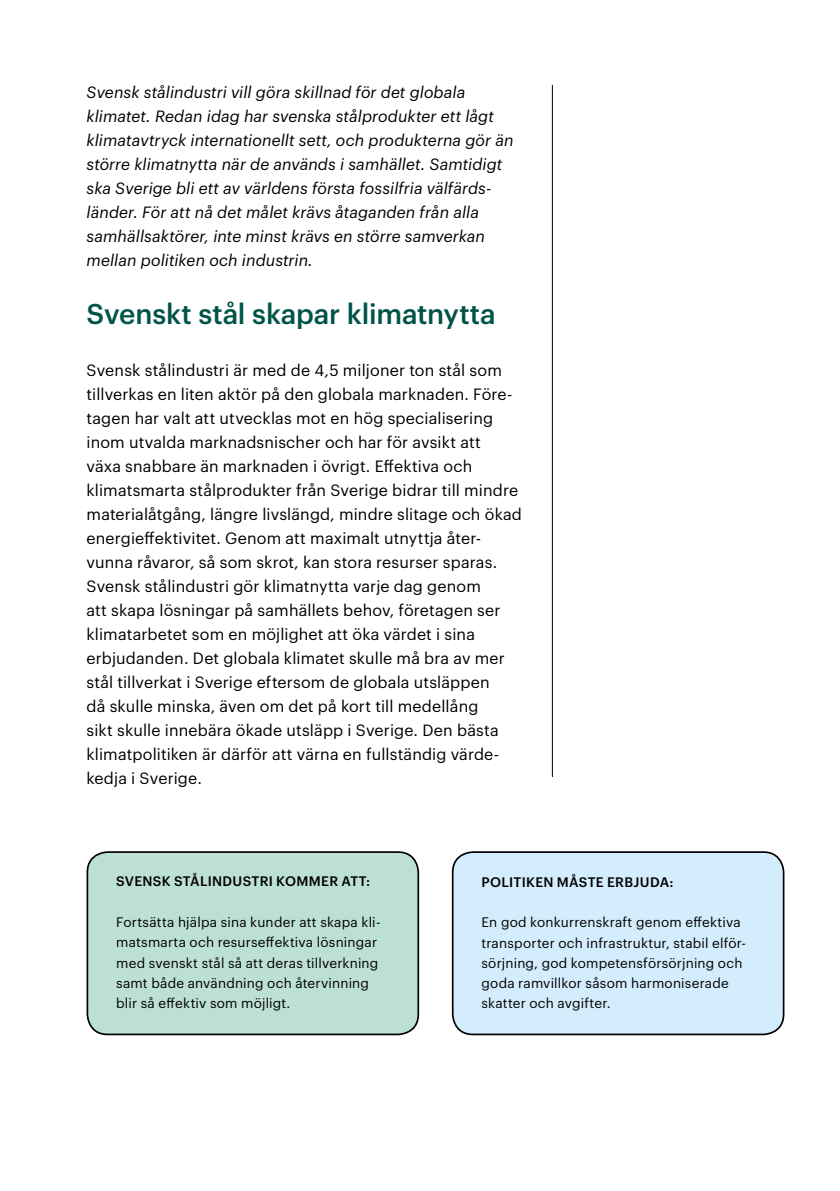
<style>
.page{position:relative;width:840px;height:1191px;background:#fff}
.page>*{position:absolute;margin:0;border:0;box-sizing:border-box;transform-origin:0 0}
.t1{font:500 28px "Graphik LG";color:#005447}
.t2{font:16px/24px "Graphik LG";letter-spacing:.01em;color:#000}
.t3{font:italic 16px/24px "Graphik LG";letter-spacing:.005em;color:#000}
.t4{font:13.6px/20.2px "Graphik LG";letter-spacing:.015em;color:#000}
.t5{font:500 13.6px "Graphik LG";letter-spacing:.02em;color:#000}
</style>
<div class="page">
<div style="left:452px;top:852px;width:331px;height:182px;background:#d4edfc;border-radius:20px"></div>
<div style="left:451px;top:851px;width:333px;height:184px;border:2px solid #000;border-radius:20px"></div>
<hr style="left:551px;top:85px;width:1px;height:692px;background:#000">
<div style="left:87px;top:852px;width:331px;height:182px;background:#bde0d5;border-radius:20px"></div>
<div style="left:86px;top:851px;width:333px;height:184px;border:2px solid #000;border-radius:20px"></div>
<p class="t3" style="left:86px;top:79px;width:428px">Svensk stålindustri vill göra skillnad för det globala klimatet. Redan idag har svenska stålprodukter ett lågt klimatavtryck internationellt sett, och produkterna gör än större klimatnytta när de används i samhället. Samtidigt ska Sverige bli ett av världens första fossilfria välfärds&shy;länder. För att nå det målet krävs åtaganden från alla samhällsaktörer, inte minst krävs en större samverkan mellan politiken och industrin.</p>
<h1 class="t1" style="left:86px;top:292px;width:410px">SVENSKT STÅL SKAPAR KLIMATNYTTA</h1>
<p class="t2" style="left:86px;top:357px;width:436px">Svensk stålindustri är med de 4,5 miljoner ton stål som tillverkas en liten aktör på den globala marknaden. Före&shy;tagen har valt att utvecklas mot en hög specialisering inom utvalda marknadsnischer och har för avsikt att<br>växa snabbare än marknaden i övrigt. Effektiva och klimatsmarta stålprodukter från Sverige bidrar till mindre materialåtgång, längre livslängd, mindre slitage och ökad energieffektivitet. Genom att maximalt utnyttja åter&shy;vunna råvaror, så som skrot, kan stora resurser sparas.<br>Svensk stålindustri gör klimatnytta varje dag genom<br>att skapa lösningar på samhällets behov, företagen ser klimatarbetet som en möjlighet att öka värdet i sina erbjudanden. Det globala klimatet skulle må bra av mer stål tillverkat i Sverige eftersom de globala utsläppen<br>då skulle minska, även om det på kort till medellång<br>sikt skulle innebära ökade utsläpp i Sverige. Den bästa klimatpolitiken är därför att värna en fullständig värde&shy;kedja i Sverige.</p>
<p class="t5" style="left:116px;top:871px;width:255px">SVENSK STÅLINDUSTRI KOMMER ATT:</p>
<p class="t4" style="left:116px;top:911px;width:266px">Fortsätta hjälpa sina kunder att skapa kli&shy;matsmarta och resurseffektiva lösningar med svenskt stål så att deras tillverkning samt både användning och återvinning blir så effektiv som möjligt.</p>
<p class="t5" style="left:481px;top:871px;width:193px">POLITIKEN MÅSTE ERBJUDA:</p>
<p class="t4" style="left:481px;top:911px;width:266px">En god konkurrenskraft genom effektiva transporter och infrastruktur, stabil elför&shy;sörjning, god kompetensförsörjning och goda ramvillkor såsom harmoniserade skatter och avgifter.</p>
</div>
